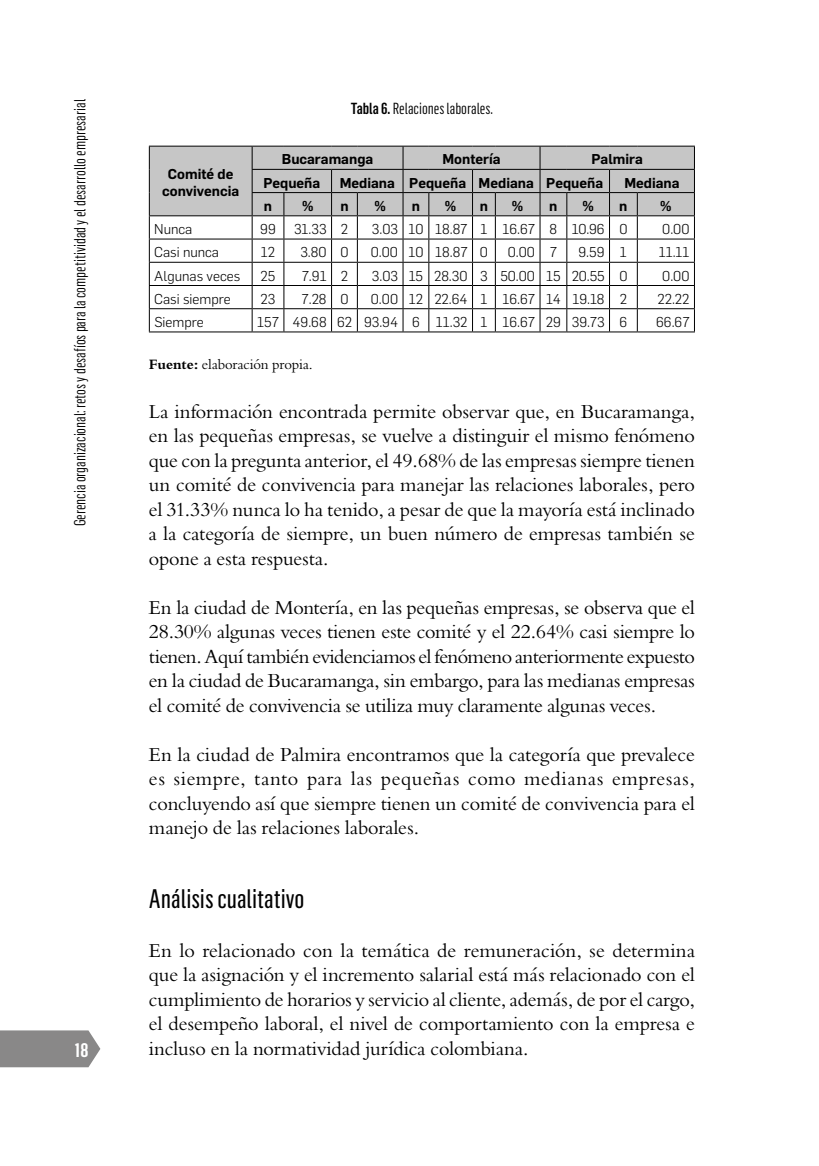
<style>
.page{position:relative;width:819px;height:1166px;background:#fff}
.page>*{position:absolute;margin:0;border:0;box-sizing:border-box;transform-origin:0 0}
.t1{font:26.25px "Flama Condensed Basic";color:#000}
.t2{font:19.25px/24.5px "Borgia Pro";letter-spacing:-.005em;color:#000;text-align:justify}
.t3{font:600 19.25px "Flama Condensed";color:#fff}
.t4{font:15.75px "Flama Condensed";color:#000}
.t5{font:300 14px "Flama";color:#000}
.t6{font:600 14px/16.8px "Flama";color:#000;text-align:center}
.t7{font:14px "Borgia Pro";letter-spacing:.005em;color:#000}
.s1{font-weight:500}
.s2{font-weight:700}
</style>
<div class="page">
<svg style="left:149px;top:146px;width:546px;height:186px"></svg>
<hr style="left:637px;top:331px;width:57px;height:1px;background:#000">
<svg style="left:0;top:1030px;width:100px;height:37px"></svg>
<p class="t4" style="left:70px;top:526px;width:429px;rotate:-90deg">Gerencia organizacional: retos y desafíos para la competitividad y el desarrollo empresarial</p>
<p class="t6" style="left:162px;top:165px;width:78px">Comité de convivencia</p>
<p class="t4" style="left:351px;top:99px;width:144px"><span class="s1">Tabla 6.</span> Relaciones laborales.</p>
<p class="t6" style="left:282px;top:150px;width:93px">Bucaramanga</p>
<p class="t6" style="left:442px;top:150px;width:60px">Montería</p>
<p class="t6" style="left:591px;top:150px;width:53px">Palmira</p>
<p class="t6" style="left:263px;top:173px;width:58px">Pequeña</p>
<p class="t6" style="left:339px;top:173px;width:265px">Mediana Pequeña Mediana Pequeña</p>
<p class="t6" style="left:624px;top:173px;width:57px">Mediana</p>
<p class="t6" style="left:264px;top:196px;width:10px">n</p>
<p class="t6" style="left:302px;top:196px;width:13px">%</p>
<p class="t6" style="left:340px;top:196px;width:10px">n</p>
<p class="t6" style="left:374px;top:196px;width:13px">%</p>
<p class="t6" style="left:412px;top:196px;width:10px">n</p>
<p class="t6" style="left:445px;top:196px;width:13px">%</p>
<p class="t6" style="left:480px;top:196px;width:10px">n</p>
<p class="t6" style="left:512px;top:196px;width:13px">%</p>
<p class="t6" style="left:549px;top:196px;width:10px">n</p>
<p class="t6" style="left:582px;top:196px;width:13px">%</p>
<p class="t6" style="left:619px;top:196px;width:10px">n</p>
<p class="t6" style="left:660px;top:196px;width:13px">%</p>
<p class="t5" style="left:154px;top:220px;width:39px">Nunca</p>
<p class="t5" style="left:260px;top:220px;width:17px">99</p>
<p class="t5" style="left:294px;top:220px;width:56px">31.33 2</p>
<p class="t5" style="left:372px;top:220px;width:257px">3.03 10 18.87 1 16.67 8 10.96 0</p>
<p class="t5" style="left:662px;top:220px;width:29px">0.00</p>
<p class="t5" style="left:154px;top:243px;width:66px">Casi nunca</p>
<p class="t5" style="left:261px;top:243px;width:16px">12</p>
<p class="t5" style="left:300px;top:243px;width:50px">3.80 0</p>
<p class="t5" style="left:371px;top:243px;width:119px">0.00 10 18.87 0</p>
<p class="t5" style="left:508px;top:243px;width:51px">0.00 7</p>
<p class="t5" style="left:578px;top:243px;width:50px">9.59 1</p>
<p class="t5" style="left:658px;top:243px;width:32px">11.11</p>
<p class="t5" style="left:154px;top:266px;width:87px">Algunas veces</p>
<p class="t5" style="left:260px;top:266px;width:16px">25</p>
<p class="t5" style="left:302px;top:266px;width:48px">7.91 2</p>
<p class="t5" style="left:372px;top:266px;width:257px">3.03 15 28.30 3 50.00 15 20.55 0</p>
<p class="t5" style="left:662px;top:266px;width:29px">0.00</p>
<p class="t5" style="left:154px;top:289px;width:78px">Casi siempre</p>
<p class="t5" style="left:260px;top:289px;width:16px">23</p>
<p class="t5" style="left:301px;top:289px;width:48px">7.28 0</p>
<p class="t5" style="left:371px;top:289px;width:258px">0.00 12 22.64 1 16.67 14 19.18 2</p>
<p class="t5" style="left:657px;top:289px;width:34px">22.22</p>
<p class="t5" style="left:154px;top:313px;width:51px">Siempre</p>
<p class="t5" style="left:257px;top:313px;width:371px">157 49.68 62 93.94 6 11.32 1 16.67 29 39.73 6</p>
<p class="t5" style="left:656px;top:313px;width:35px">66.67</p>
<p class="t7" style="left:149px;top:356px;width:165px"><span class="s2">Fuente:</span> elaboración propia.</p>
<p class="t2" style="left:149px;top:399px;width:547px">La información encontrada permite observar que, en Bucaramanga, en las pequeñas empresas, se vuelve a distinguir el mismo fenómeno que con la pregunta anterior, el 49.68% de las empresas siempre tienen un comité de convivencia para manejar las relaciones laborales, pero el 31.33% nunca lo ha tenido, a pesar de que la mayoría está inclinado a la categoría de siempre, un buen número de empresas también se opone a esta respuesta.</p>
<p class="t2" style="left:149px;top:595px;width:547px">En la ciudad de Montería, en las pequeñas empresas, se observa que el 28.30% algunas veces tienen este comité y el 22.64% casi siempre lo tienen. Aquí también evidenciamos el fenómeno anteriormente expuesto en la ciudad de Bucaramanga, sin embargo, para las medianas empresas el comité de convivencia se utiliza muy claramente algunas veces.</p>
<p class="t2" style="left:149px;top:743px;width:547px">En la ciudad de Palmira encontramos que la categoría que prevalece es siempre, tanto para las pequeñas como medianas empresas, concluyendo así que siempre tienen un comité de convivencia para el manejo de las relaciones laborales.</p>
<h1 class="t1" style="left:149px;top:882px;width:157px">Análisis cualitativo</h1>
<p class="t2" style="left:149px;top:938px;width:547px">En lo relacionado con la temática de remuneración, se determina que la asignación y el incremento salarial está más relacionado con el cumplimiento de horarios y servicio al cliente, además, de por el cargo, el desempeño laboral, el nivel de comportamiento con la empresa e</p>
<p class="t3" style="left:75px;top:1037px;width:15px">18</p>
<p class="t2" style="left:149px;top:1036px;width:381px">incluso en la normatividad jurídica colombiana.</p>
</div>
